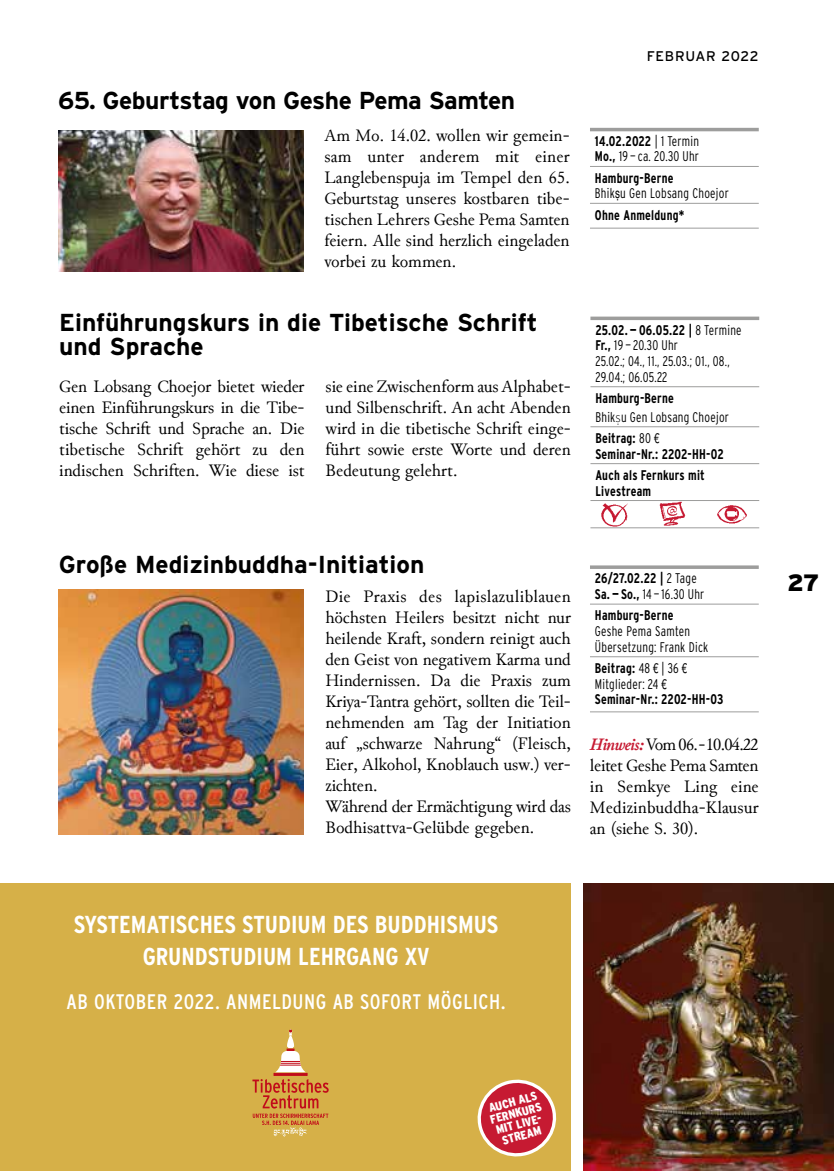
<style>
.page{position:relative;width:834px;height:1171px;background:#fff}
.page>*{position:absolute;margin:0;border:0;box-sizing:border-box;transform-origin:0 0}
.t1{font:700 24.5px/24.5px "Interstate";color:#000}
.t2{font:700 24.5px/31.5px "Interstate Condensed";color:#fff;text-align:center}
.t3{font:700 24.5px "Interstate";letter-spacing:-.02em;color:#000}
.t4{font:900 23.62px "Interstate";color:#000}
.t5{font:21px "Interstate Condensed";letter-spacing:.025em;color:#fff}
.t6{font:17.5px/21px "Junicode";color:#000;text-align:justify}
.t7{font:300 14px/15.8px "Interstate Condensed";letter-spacing:.02em;color:#000;scale:.9 1}
.t8{font:700 14px/15.8px "Interstate Condensed";letter-spacing:.02em;color:#000;scale:.9 1}
.t9{font:14px "Interstate";letter-spacing:.04em;color:#000}
.t10{font:900 12.25px/11.5px "Interstate Condensed";color:#fff;text-align:center}
.s1{font-weight:700}
.s2{font-family:"Helvetica";font-weight:400}
.s3{font-family:"Source Sans Variable";font-weight:400}
.s4{font-weight:300}
.s5{font-family:"Ind Uni H Regular";font-weight:400}
.s6{font-weight:700;font-style:italic;color:#c61a32}
</style>
<div class="page">
<svg style="left:590px;top:131px;width:168px;height:97px"></svg>
<hr style="left:590px;top:203px;width:168px;height:1px;background:#9d9d9c">
<hr style="left:590px;top:228px;width:168px;height:1px;background:#9d9d9c">
<hr style="left:590px;top:128px;width:168px;height:3px;background:#9d9d9c">
<hr style="left:590px;top:166px;width:168px;height:1px;background:#9d9d9c">
<img style="left:59px;top:131px;width:244px;height:140px">
<svg style="left:590px;top:603px;width:168px;height:55px"></svg>
<hr style="left:590px;top:711px;width:168px;height:1px;background:#9d9d9c">
<svg style="left:590px;top:565px;width:168px;height:4px"></svg>
<hr style="left:590px;top:604px;width:168px;height:1px;background:#9d9d9c">
<hr style="left:590px;top:656px;width:168px;height:1px;background:#9d9d9c">
<img style="left:59px;top:589px;width:245px;height:245px">
<svg style="left:590px;top:387px;width:169px;height:78px"></svg>
<hr style="left:590px;top:426px;width:169px;height:1px;background:#9d9d9c">
<hr style="left:590px;top:463px;width:169px;height:1px;background:#9d9d9c">
<hr style="left:590px;top:500px;width:169px;height:1px;background:#9d9d9c">
<hr style="left:590px;top:527px;width:169px;height:1px;background:#9d9d9c">
<hr style="left:590px;top:317px;width:169px;height:3px;background:#9d9d9c">
<hr style="left:590px;top:386px;width:169px;height:1px;background:#9d9d9c">
<img style="left:601px;top:503px;width:27px;height:24px">
<img style="left:656px;top:501px;width:30px;height:27px">
<img style="left:715px;top:505px;width:32px;height:24px">
<img style="left:583px;top:884px;width:250px;height:287px">
<div style="left:0;top:884px;width:571px;height:287px;background:#d6b048"></div>
<div style="left:274px;top:1073px;width:33px;height:2px;border:1px solid #c10c1a"></div>
<svg style="left:275px;top:1029px;width:31px;height:43px"></svg>
<svg style="left:252px;top:1079px;width:76px;height:46px"></svg>
<img style="left:273px;top:1127px;width:34px;height:9px">
<svg style="left:477px;top:1079px;width:80px;height:78px"></svg>
<h1 class="t3" style="left:58px;top:86px;width:458px">65. Geburtstag von Geshe Pema Samten</h1>
<p class="t6" style="left:324px;top:124px;width:247px">Am Mo. 14.02. wollen wir gemein&shy;sam unter anderem mit einer Langlebenspuja im Tempel den 65.<br>Geburtstag unseres kostbaren tibe&shy;tischen Lehrers Geshe Pema Samten feiern. Alle sind herzlich eingeladen vorbei zu kommen.</p>
<h1 class="t1" style="left:59px;top:310px;width:480px">Einführungskurs in die Tibetische Schrift und Sprache</h1>
<p class="t6" style="left:59px;top:376px;width:247px">Gen Lobsang Choejor bietet wieder einen Einführungskurs in die Tibe&shy;tische Schrift und Sprache an. Die tibetische Schrift gehört zu den indischen Schriften. Wie diese ist</p>
<p class="t6" style="left:325px;top:376px;width:247px">sie eine Zwischenform aus Alphabet&shy;und Silbenschrift. An acht Abenden wird in die tibetische Schrift einge&shy;führt sowie erste Worte und deren Bedeutung gelehrt.</p>
<p class="t9" style="left:646px;top:48px;width:113px">FEBRUAR 2022</p>
<p class="t7" style="left:595px;top:133px;width:117px"><span class="s1">14.02.2022</span> | 1 Termin<br><span class="s1">Mo.,</span> 19 — ca. 20.30 Uhr</p>
<p class="t7" style="left:595px;top:170px;width:150px"><span class="s1">Hamburg-Berne<br></span>Bhik<span class="s2">ṣ</span>u Gen Lobsang Choejor</p>
<p class="t8" style="left:595px;top:207px;width:101px">Ohne Anmeldung*</p>
<p class="t7" style="left:595px;top:322px;width:164px"><span class="s1">25.02. — 06.05.22 |</span> 8 Termine<br><span class="s1">Fr.,</span> 19 — 20.30 Uhr<br>25.02.; 04., 11., 25.03.; 01., 08.,<br>29.04.; 06.05.22</p>
<p class="t7" style="left:595px;top:388px;width:150px;line-height:18.9px"><span class="s1">Hamburg-Berne<br></span>Bhik<span class="s3">ṣ</span>u Gen Lobsang Choejor</p>
<p class="t8" style="left:595px;top:430px;width:144px">Beitrag: <span class="s4">80</span> <span class="s5">€<br></span>Seminar-Nr.: 2202-HH-02</p>
<p class="t8" style="left:595px;top:467px;width:123px">Auch als Fernkurs mit<br>Livestream</p>
<h1 class="t1" style="left:59px;top:552px;width:367px">Große Medizinbuddha-Initiation</h1>
<p class="t6" style="left:325px;top:585px;width:247px;text-align:left">Die Praxis des lapislazuliblauen höchsten Heilers besitzt nicht nur heilende Kraft, sondern reinigt auch den Geist von negativem Karma und<br>Hindernissen. Da die Praxis zum<br>Kriya-Tantra gehört, sollten die Teil&shy;nehmenden am Tag der Initiation auf „schwarze Nahrung“ (Fleisch,<br>Eier, Alkohol, Knoblauch usw.) ver&shy;zichten.<br>Während der Ermächtigung wird das<br>Bodhisattva-Gelübde gegeben.</p>
<p class="t8" style="left:595px;top:570px;width:123px">26/27.02.22 | <span class="s4">2 Tage<br></span>Sa. — So., <span class="s4">14 — 16.30 Uhr</span></p>
<p class="t8" style="left:595px;top:607px;width:89px">Hamburg-Berne</p>
<p class="t7" style="left:595px;top:623px;width:127px">Geshe Pema Samten<br>Übersetzung: Frank Dick</p>
<p class="t8" style="left:595px;top:660px;width:144px">Beitrag: <span class="s4">48</span> <span class="s5">€</span> <span class="s4">| 36</span> <span class="s5">€<br></span><span class="s4">Mitglieder: 24</span> <span class="s5">€<br></span>Seminar-Nr.: 2202-HH-03</p>
<p class="t6" style="left:590px;top:733px;width:170px"><span class="s6">Hinweis:</span> Vom 06. - 10.04.22 leitet Geshe Pema Samten in Semkye Ling eine Medizinbuddha-Klausur an (siehe S. 30).</p>
<h2 class="t4" style="left:787px;top:569px;width:33px">27</h2>
<h1 class="t2" style="left:74px;top:908px;width:426px">SYSTEMATISCHES STUDIUM DES BUDDHISMUS<br>GRUNDSTUDIUM LEHRGANG XV</h1>
<p class="t5" style="left:67px;top:990px;width:440px">AB OKTOBER 2022. ANMELDUNG AB SOFORT MÖGLICH.</p>
<p class="t10" style="left:486px;top:1103px;width:54px;rotate:-15deg">AUCH ALS<br>FERNKURS<br>MIT LIVE-<br>STREAM</p>
</div>
